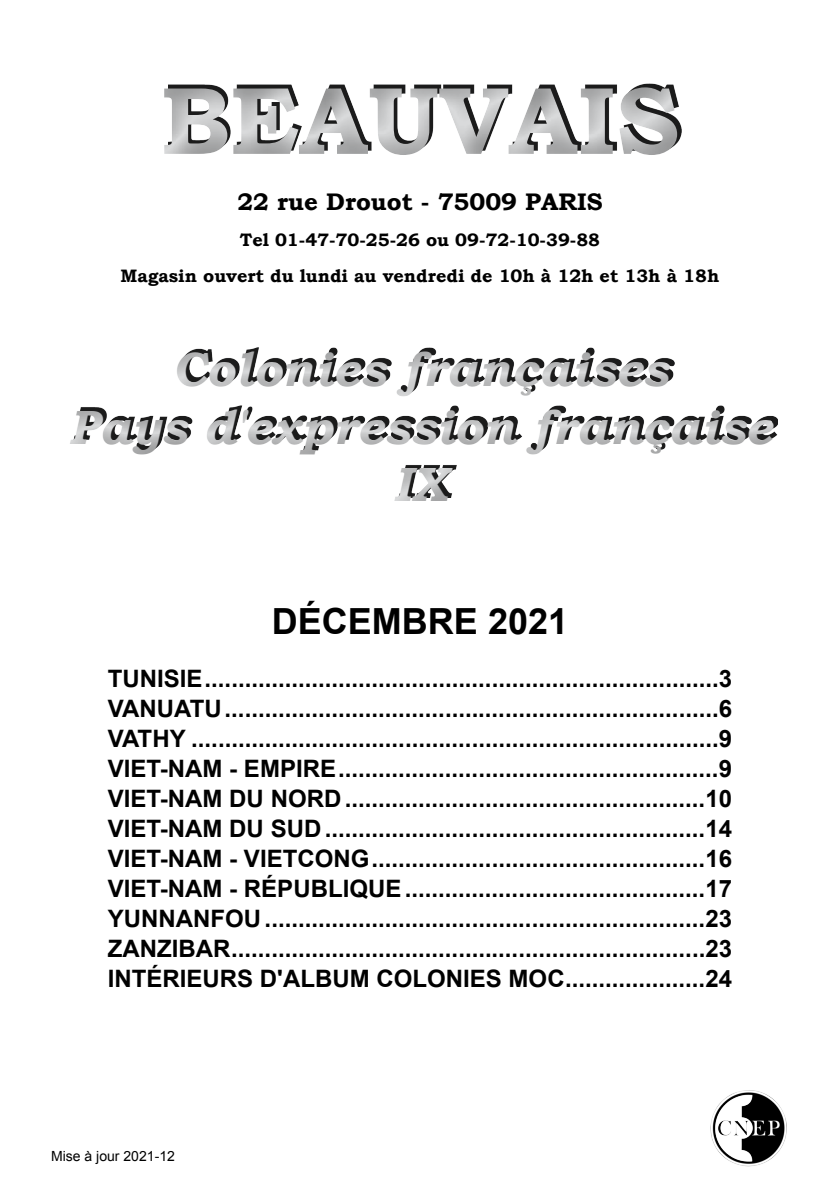
<style>
.page{position:relative;width:840px;height:1191px;background:#fff}
.page>*{position:absolute;margin:0;border:0;box-sizing:border-box;transform-origin:0 0}
.t1{font:700 96px "Bookman Old Style";color:#d9dadb}
.t2{font:italic 700 48px/57.6px "Bookman Old Style";color:#d9dadb;text-align:center}
.t3{font:700 36px "Arial";color:#000}
.t4{font:700 24px/30px "Arial";color:#000;text-align:justify}
.t5{font:700 24px "Bookman Old Style";color:#000}
.t6{font:700 18px/36px "Bookman Old Style";color:#000;text-align:center}
.t7{font:14px "Arial";color:#000}
</style>
<div class="page">
<img style="left:710px;top:1090px;width:77px;height:77px">
<div style="left:131px;top:47px;width:583px;height:144px;background:#000;opacity:.5"></div>
<div style="left:49px;top:330px;width:760px;height:189px;background:#000;opacity:.5"></div>
<h1 class="t1" style="left:160px;top:52px;width:520px">BEAUVAIS</h1>
<p class="t5" style="left:237px;top:184px;width:366px">22 rue Drouot - 75009 PARIS</p>
<p class="t6" style="left:121px;top:222px;width:599px">Tel 01-47-70-25-26 ou 09-72-10-39-88<br>Magasin ouvert du lundi au vendredi de 10h à 12h et 13h à 18h</p>
<h2 class="t2" style="left:68px;top:340px;width:704px">Colonies françaises<br>Pays d'expression française<br>IX</h2>
<h3 class="t3" style="left:271px;top:597px;width:298px">DÉCEMBRE 2021</h3>
<p class="t4" style="left:108px;top:664px;width:625px">TUNISIE.............................................................................3<br>VANUATU..........................................................................6<br>VATHY ...............................................................................9<br>VIET-NAM - EMPIRE.........................................................9<br>VIET-NAM DU NORD ......................................................10<br>VIET-NAM DU SUD .........................................................14<br>VIET-NAM - VIETCONG..................................................16<br>VIET-NAM - RÉPUBLIQUE.............................................17<br>YUNNANFOU..................................................................23<br>ZANZIBAR.......................................................................23<br>INTÉRIEURS D'ALBUM COLONIES MOC</p>
<p class="t4" style="left:564px;top:964px;width:168px">.....................24</p>
<p class="t7" style="left:51px;top:1147px;width:125px">Mise à jour 2021-12</p>
</div>
